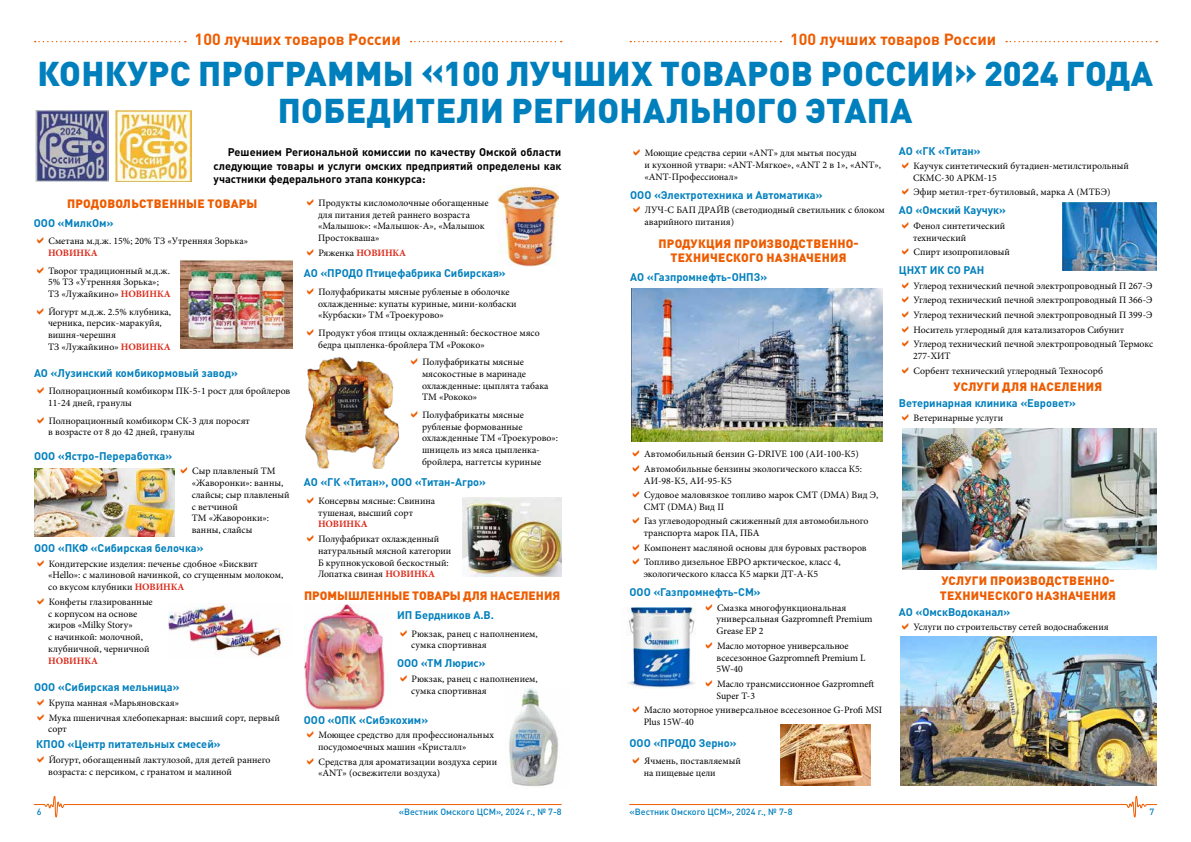
<style>
.page{position:relative;width:1191px;height:842px;background:#fff}
.page>*{position:absolute;margin:0;border:0;box-sizing:border-box;transform-origin:0 0}
.t1{font:900 34px/37px "DIN Pro";letter-spacing:.01em;color:#007fbd;text-align:center}
.t2{font:700 16px "DIN Pro";color:#ed5c01}
.t3{font:900 12px/14.4px "DIN Pro";letter-spacing:.02em;color:#ed5c01;text-align:center}
.t4{font:900 12px "DIN Pro";color:#ed5c01}
.t5{font:700 11px "DIN Pro";color:#007fbd}
.t6{font:700 11px/13.2px "DIN Pro";color:#000;text-align:justify}
.t7{font:9.8px/11.8px "Minion Pro";color:#000}
.t8{font:700 9.8px "Minion Pro";letter-spacing:-.01em;color:#dc291a}
.t9{font:500 9px "DIN Pro";color:#007fbd}
.s1{font-weight:700;color:#dc291a}
</style>
<div class="page">
<svg style="left:34px;top:796px;width:528px;height:21px"></svg>
<svg style="left:629px;top:796px;width:528px;height:21px"></svg>
<img style="left:180px;top:261px;width:112px;height:88px">
<svg style="left:1006px;top:41px;width:151px;height:1px"></svg>
<svg style="left:410px;top:41px;width:152px;height:1px"></svg>
<svg style="left:630px;top:41px;width:151px;height:1px"></svg>
<svg style="left:35px;top:41px;width:151px;height:1px"></svg>
<img style="left:305px;top:357px;width:94px;height:112px">
<img style="left:168px;top:603px;width:115px;height:54px">
<img style="left:34px;top:468px;width:141px;height:68px">
<img style="left:35px;top:110px;width:73px;height:72px">
<img style="left:115px;top:110px;width:76px;height:72px">
<img style="left:497px;top:185px;width:61px;height:82px">
<img style="left:462px;top:497px;width:99px;height:79px">
<img style="left:304px;top:604px;width:84px;height:106px">
<img style="left:509px;top:688px;width:50px;height:99px">
<img style="left:631px;top:288px;width:251px;height:153px">
<img style="left:627px;top:608px;width:68px;height:80px">
<img style="left:780px;top:724px;width:90px;height:61px">
<img style="left:1062px;top:203px;width:94px;height:67px">
<img style="left:903px;top:429px;width:254px;height:141px">
<img style="left:900px;top:636px;width:257px;height:149px">
<h2 class="t2" style="left:195px;top:26px;width:208px">100 лучших товаров России</h2>
<h2 class="t2" style="left:790px;top:26px;width:208px">100 лучших товаров России</h2>
<h1 class="t1" style="left:37px;top:51px;width:1117px">КОНКУРС ПРОГРАММЫ «100 ЛУЧШИХ ТОВАРОВ РОССИИ» 2024 ГОДА<br>ПОБЕДИТЕЛИ РЕГИОНАЛЬНОГО ЭТАПА</h1>
<p class="t6" style="left:214px;top:144px;width:349px;text-indent:14px">Решением Региональной комиссии по качеству Омской области следующие товары и услуги омских предприятий определены как участники федерального этапа конкурса:</p>
<p class="t5" style="left:899px;top:141px;width:83px">АО «ГК «Титан»</p>
<p class="t7" style="left:913px;top:160px;width:217px">Каучук синтетический бутадиен-метилстирольный<br>СКМС-30 АРКМ-15</p>
<p class="t7" style="left:913px;top:186px;width:198px">Эфир метил-трет-бутиловый, марка А (МТБЭ)</p>
<p class="t5" style="left:899px;top:201px;width:109px">АО «Омский Каучук»</p>
<p class="t7" style="left:913px;top:220px;width:94px">Фенол синтетический технический</p>
<p class="t7" style="left:913px;top:246px;width:98px">Спирт изопропиловый</p>
<p class="t5" style="left:899px;top:261px;width:87px">ЦНХТ ИК СО РАН</p>
<p class="t7" style="left:913px;top:278px;width:241px;line-height:14.6px">Углерод технический печной электропроводный П 267-Э Углерод технический печной электропроводный П 366-Э Углерод технический печной электропроводный П 399-Э Носитель углеродный для катализаторов Сибунит Углерод технический печной электропроводный Термокс</p>
<p class="t7" style="left:913px;top:349px;width:191px;line-height:14.6px">277-ХИТ<br>Сорбент технический углеродный Техносорб</p>
<p class="t3" style="left:953px;top:378px;width:150px">УСЛУГИ ДЛЯ НАСЕЛЕНИЯ</p>
<p class="t5" style="left:899px;top:394px;width:178px">Ветеринарная клиника «Евровет»</p>
<p class="t7" style="left:913px;top:412px;width:91px">Ветеринарные услуги</p>
<p class="t7" style="left:644px;top:147px;width:238px">Моющие средства серии «ANT» для мытья посуды<br>и кухонной утвари: «ANT-Мягкое», «ANT 2 в 1», «ANT», «ANT-Профессионал»</p>
<p class="t5" style="left:630px;top:185px;width:194px">ООО «Электротехника и Автоматика»</p>
<p class="t7" style="left:644px;top:204px;width:242px">ЛУЧ-С БАП ДРАЙВ (светодиодный светильник с блоком аварийного питания)</p>
<p class="t3" style="left:658px;top:235px;width:202px">ПРОДУКЦИЯ ПРОИЗВОДСТВЕННО-<br>ТЕХНИЧЕСКОГО НАЗНАЧЕНИЯ</p>
<p class="t5" style="left:630px;top:268px;width:139px">АО «Газпромнефть-ОНПЗ»</p>
<p class="t7" style="left:318px;top:197px;width:172px">Продукты кисломолочные обогащенные для питания детей раннего возраста «Малышок»: «Малышок-А», «Малышок<br>Простокваша»</p>
<p class="t7" style="left:318px;top:247px;width:89px">Ряженка <span class="s1">НОВИНКА</span></p>
<p class="t5" style="left:304px;top:264px;width:203px">АО «ПРОДО Птицефабрика Сибирская»</p>
<p class="t7" style="left:318px;top:286px;width:200px">Полуфабрикаты мясные рубленые в оболочке охлажденные: купаты куриные, мини-колбаски «Курбаски» ТМ «Троекурово»</p>
<p class="t7" style="left:318px;top:327px;width:223px">Продукт убоя птицы охлажденный: бескостное мясо бедра цыпленка-бройлера ТМ «Рококо»</p>
<p class="t7" style="left:422px;top:356px;width:128px">Полуфабрикаты мясные мясокостные в маринаде охлажденные: цыплята табака<br>ТМ «Рококо»</p>
<p class="t7" style="left:422px;top:409px;width:138px">Полуфабрикаты мясные рубленые формованные охлажденные ТМ «Троекурово»: шницель из мяса цыпленка&shy;бройлера, наггетсы куриные</p>
<p class="t5" style="left:304px;top:473px;width:184px">АО «ГК «Титан», ООО «Титан-Агро»</p>
<p class="t7" style="left:318px;top:495px;width:119px">Консервы мясные: Свинина тушеная, высший сорт</p>
<p class="t8" style="left:318px;top:517px;width:51px">НОВИНКА</p>
<p class="t7" style="left:318px;top:533px;width:135px">Полуфабрикат охлажденный натуральный мясной категории<br>Б крупнокусковой бескостный:<br>Лопатка свиная <span class="s1">НОВИНКА</span></p>
<p class="t4" style="left:304px;top:586px;width:258px">ПРОМЫШЛЕННЫЕ ТОВАРЫ ДЛЯ НАСЕЛЕНИЯ</p>
<p class="t5" style="left:397px;top:606px;width:98px">ИП Бердников А.В.</p>
<p class="t7" style="left:411px;top:627px;width:128px">Рюкзак, ранец с наполнением, сумка спортивная</p>
<p class="t5" style="left:397px;top:654px;width:90px">ООО «ТМ Люрис»</p>
<p class="t7" style="left:411px;top:673px;width:128px">Рюкзак, ранец с наполнением, сумка спортивная</p>
<p class="t5" style="left:304px;top:711px;width:126px">ООО «ОПК «Сибэкохим»</p>
<p class="t7" style="left:318px;top:729px;width:177px">Моющее средство для профессиональных посудомоечных машин «Кристалл»</p>
<p class="t7" style="left:318px;top:756px;width:181px">Средства для ароматизации воздуха серии «ANT» (освежители воздуха)</p>
<p class="t3" style="left:67px;top:195px;width:192px">ПРОДОВОЛЬСТВЕННЫЕ ТОВАРЫ</p>
<p class="t5" style="left:34px;top:214px;width:81px">ООО «МилкОм»</p>
<p class="t7" style="left:48px;top:235px;width:201px">Сметана м.д.ж. 15%; 20% ТЗ «Утренняя Зорька»</p>
<p class="t8" style="left:48px;top:246px;width:51px">НОВИНКА</p>
<p class="t7" style="left:48px;top:265px;width:124px">Творог традиционный м.д.ж.<br>5% ТЗ «Утренняя Зорька»;<br>ТЗ «Лужайкино» <span class="s1">НОВИНКА</span></p>
<p class="t7" style="left:48px;top:306px;width:125px">Йогурт м.д.ж. 2.5% клубника, черника, персик-маракуйя, вишня-черешня<br>ТЗ «Лужайкино» <span class="s1">НОВИНКА</span></p>
<p class="t5" style="left:34px;top:364px;width:205px">АО «Лузинский комбикормовый завод»</p>
<p class="t7" style="left:48px;top:385px;width:244px">Полнорационный комбикорм ПК-5-1 рост для бройлеров<br>11-24 дней, гранулы</p>
<p class="t7" style="left:48px;top:414px;width:203px">Полнорационный комбикорм СК-3 для поросят в возрасте от 8 до 42 дней, гранулы</p>
<p class="t5" style="left:34px;top:447px;width:140px">ООО «Ястро-Переработка»</p>
<p class="t7" style="left:192px;top:465px;width:100px">Сыр плавленый ТМ «Жаворонки»: ванны, слайсы; сыр плавленый с ветчиной<br>ТМ «Жаворонки»: ванны, слайсы</p>
<p class="t5" style="left:34px;top:539px;width:171px">ООО «ПКФ «Сибирская белочка»</p>
<p class="t7" style="left:48px;top:558px;width:237px">Кондитерские изделия: печенье сдобное «Бисквит «Hello»: с малиновой начинкой, со сгущенным молоком, со вкусом клубники <span class="s1">НОВИНКА</span></p>
<p class="t7" style="left:48px;top:596px;width:106px">Конфеты глазированные с корпусом на основе жиров «Milky Story»<br>с начинкой: молочной, клубничной, черничной</p>
<p class="t8" style="left:48px;top:653px;width:51px">НОВИНКА</p>
<p class="t5" style="left:34px;top:678px;width:147px">ООО «Сибирская мельница»</p>
<p class="t7" style="left:49px;top:696px;width:233px;line-height:14.6px">Крупа манная «Марьяновская»<br>Мука пшеничная хлебопекарная: высший сорт, первый</p>
<p class="t7" style="left:48px;top:723px;width:20px">сорт</p>
<p class="t5" style="left:36px;top:735px;width:186px">КПОО «Центр питательных смесей»</p>
<p class="t7" style="left:48px;top:754px;width:224px">Йогурт, обогащенный лактулозой, для детей раннего возраста: с персиком, с гранатом и малиной</p>
<p class="t7" style="left:644px;top:447px;width:219px;line-height:14.6px">Автомобильный бензин G-DRIVE 100 (АИ-100-К5)<br>Автомобильные бензины экологического класса К5:</p>
<p class="t7" style="left:643px;top:473px;width:236px;line-height:14.6px">АИ-98-К5, АИ-95-К5<br>Судовое маловязкое топливо марок СМТ (DMA) Вид Э,</p>
<p class="t7" style="left:643px;top:499px;width:226px;line-height:14.6px">СМТ (DMA) Вид II<br>Газ углеводородный сжиженный для автомобильного</p>
<p class="t7" style="left:643px;top:526px;width:224px;line-height:14.6px">транспорта марок ПА, ПБА<br>Компонент масляной основы для буровых растворов<br>Топливо дизельное ЕВРО арктическое, класс 4,</p>
<p class="t7" style="left:643px;top:568px;width:176px">экологического класса К5 марки ДТ-А-К5</p>
<p class="t5" style="left:629px;top:583px;width:133px">ООО «Газпромнефть-СМ»</p>
<p class="t7" style="left:716px;top:602px;width:157px">Смазка многофункциональная универсальная Gazpromneft Premium<br>Grease EP 2</p>
<p class="t7" style="left:716px;top:640px;width:150px">Масло моторное универсальное всесезонное Gazpromneft Premium L<br>5W-40</p>
<p class="t7" style="left:716px;top:678px;width:159px">Масло трансмиссионное Gazpromneft<br>Super T-3</p>
<p class="t7" style="left:643px;top:704px;width:240px">Масло моторное универсальное всесезонное G-Profi MSI<br>Plus 15W-40</p>
<p class="t5" style="left:629px;top:734px;width:109px">ООО «ПРОДО Зерно»</p>
<p class="t7" style="left:643px;top:755px;width:99px">Ячмень, поставляемый на пищевые цели</p>
<p class="t3" style="left:940px;top:572px;width:178px;text-align:left">УСЛУГИ ПРОИЗВОДСТВЕННО-<br>ТЕХНИЧЕСКОГО НАЗНАЧЕНИЯ</p>
<p class="t5" style="left:899px;top:602px;width:113px">АО «ОмскВодоканал»</p>
<p class="t7" style="left:913px;top:621px;width:197px">Услуги по строительству сетей водоснабжения</p>
<p class="t9" style="left:37px;top:805px;width:6px">6</p>
<p class="t9" style="left:399px;top:805px;width:164px">«Вестник Омского ЦСМ», 2024 г., № 7-8</p>
<p class="t9" style="left:629px;top:805px;width:164px">«Вестник Омского ЦСМ», 2024 г., № 7-8</p>
<p class="t9" style="left:1149px;top:805px;width:6px">7</p>
</div>
